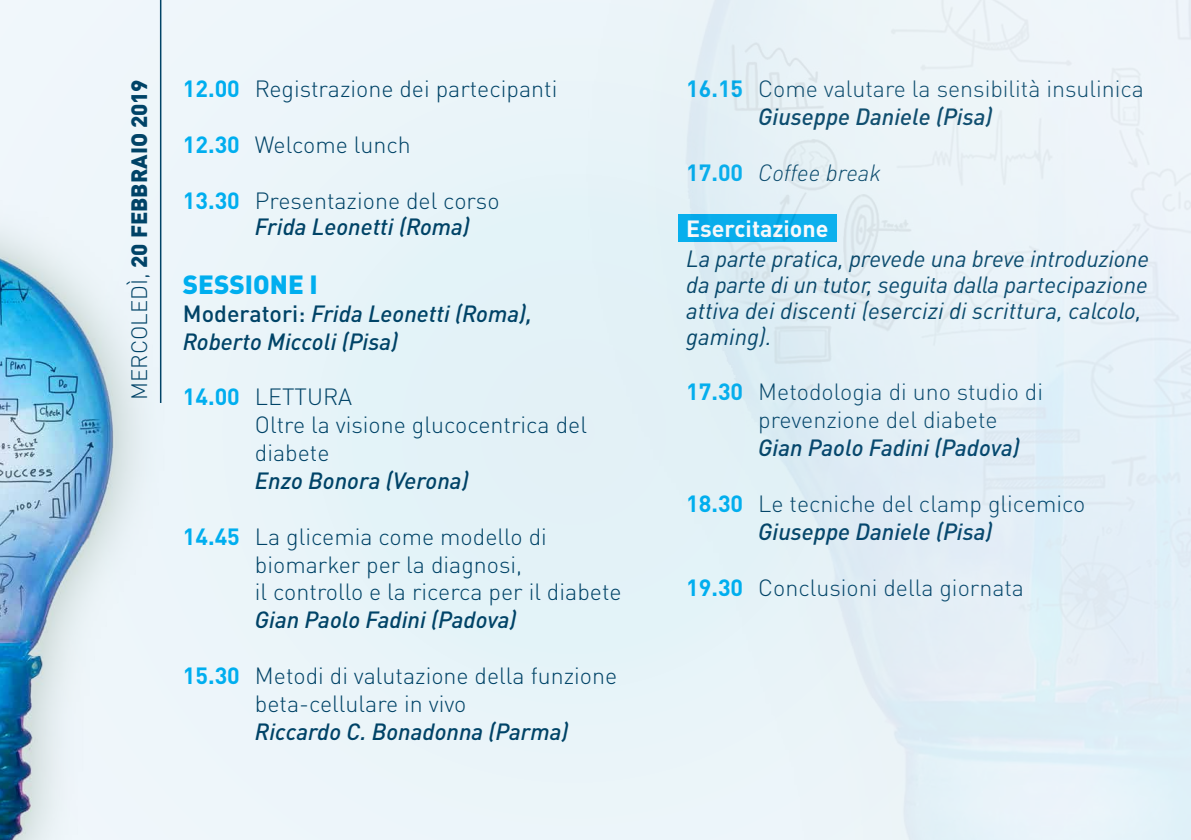
<style>
.page{position:relative;width:1191px;height:840px;background:#fff}
.page>*{position:absolute;margin:0;border:0;box-sizing:border-box;transform-origin:0 0}
.t1{font:900 26px "DIN Pro";color:#00aeef}
.t2{font:300 23.2px/27.8px "DIN Pro";color:#004367}
.t3{font:italic 500 23.2px/27.8px "DIN Pro";color:#004367}
.t4{font:italic 23.2px/26px "DIN Pro";letter-spacing:-.005em;color:#004367}
.t5{font:italic 300 23.2px "DIN Pro";color:#004367}
.t6{font:700 23.2px "DIN Pro";color:#fff}
.t7{font:900 22px "DIN Pro";color:#004367}
.s1{font-weight:300}
.s2{font-weight:700;color:#00aeef}
.s3{font-weight:500;font-style:italic}
.s4{font-style:normal}
.s5{font-weight:700;font-style:normal;color:#00aeef}
</style>
<div class="page">
<div style="left:0;top:0;width:1191px;height:839px;background:#e9f4f9"></div>
<img style="left:0;top:64px;width:162px;height:775px">
<hr style="left:160px;top:0;width:1px;height:403px;background:#004367">
<img style="left:657px;top:0;width:534px;height:839px">
<p class="t7" style="left:120px;top:399px;width:322px;rotate:-90deg"><span class="s1">MERCOLEDÌ,</span> 20 FEBBRAIO 2019</p>
<p class="t2" style="left:183px;top:73px;width:376px"><span class="s2">12.00</span> Registrazione dei partecipanti</p>
<p class="t2" style="left:183px;top:128px;width:229px"><span class="s2">12.30</span> Welcome lunch</p>
<p class="t2" style="left:255px;top:185px;width:246px;line-height:26px;text-indent:-72px"><span class="s2">13.30</span> Presentazione del corso<br><span class="s3">Frida Leonetti (Roma)</span></p>
<p class="t1" style="left:183px;top:262px;width:136px">SESSIONE I</p>
<p class="t3" style="left:183px;top:297px;width:351px"><span class="s4">Moderatori:</span> Frida Leonetti (Roma),<br>Roberto Miccoli (Pisa)</p>
<p class="t2" style="left:255px;top:381px;width:333px;text-indent:-72px"><span class="s2">14.00</span> LETTURA<br>Oltre la visione glucocentrica del diabete</p>
<p class="t3" style="left:255px;top:464px;width:215px">Enzo Bonora (Verona)</p>
<p class="t2" style="left:255px;top:520px;width:368px;text-indent:-72px"><span class="s2">14.45</span> La glicemia come modello di biomarker per la diagnosi,<br>il controllo e la ricerca per il diabete</p>
<p class="t3" style="left:255px;top:603px;width:263px">Gian Paolo Fadini (Padova)</p>
<p class="t2" style="left:255px;top:659px;width:364px;text-indent:-72px"><span class="s2">15.30</span> Metodi di valutazione della funzione beta-cellulare in vivo</p>
<p class="t3" style="left:255px;top:714px;width:315px">Riccardo C. Bonadonna (Parma)</p>
<p class="t2" style="left:758px;top:73px;width:387px;text-indent:-72px"><span class="s2">16.15</span> Come valutare la sensibilità insulinica<br><span class="s3">Giuseppe Daniele (Pisa)</span></p>
<p class="t5" style="left:686px;top:154px;width:196px"><span class="s5">17.00</span> Coffee break</p>
<p class="t6" style="left:686px;top:209px;width:144px">Esercitazione</p>
<p class="t4" style="left:686px;top:243px;width:464px">La parte pratica, prevede una breve introduzione da parte di un tutor, seguita dalla partecipazione attiva dei discenti (esercizi di scrittura, calcolo, gaming).</p>
<p class="t2" style="left:758px;top:376px;width:286px;text-indent:-72px"><span class="s2">17.30</span> Metodologia di uno studio di prevenzione del diabete</p>
<p class="t3" style="left:758px;top:431px;width:263px">Gian Paolo Fadini (Padova)</p>
<p class="t2" style="left:758px;top:487px;width:329px;text-indent:-72px"><span class="s2">18.30</span> Le tecniche del clamp glicemico<br><span class="s3">Giuseppe Daniele (Pisa)</span></p>
<p class="t2" style="left:686px;top:571px;width:339px"><span class="s2">19.30</span> Conclusioni della giornata</p>
</div>
